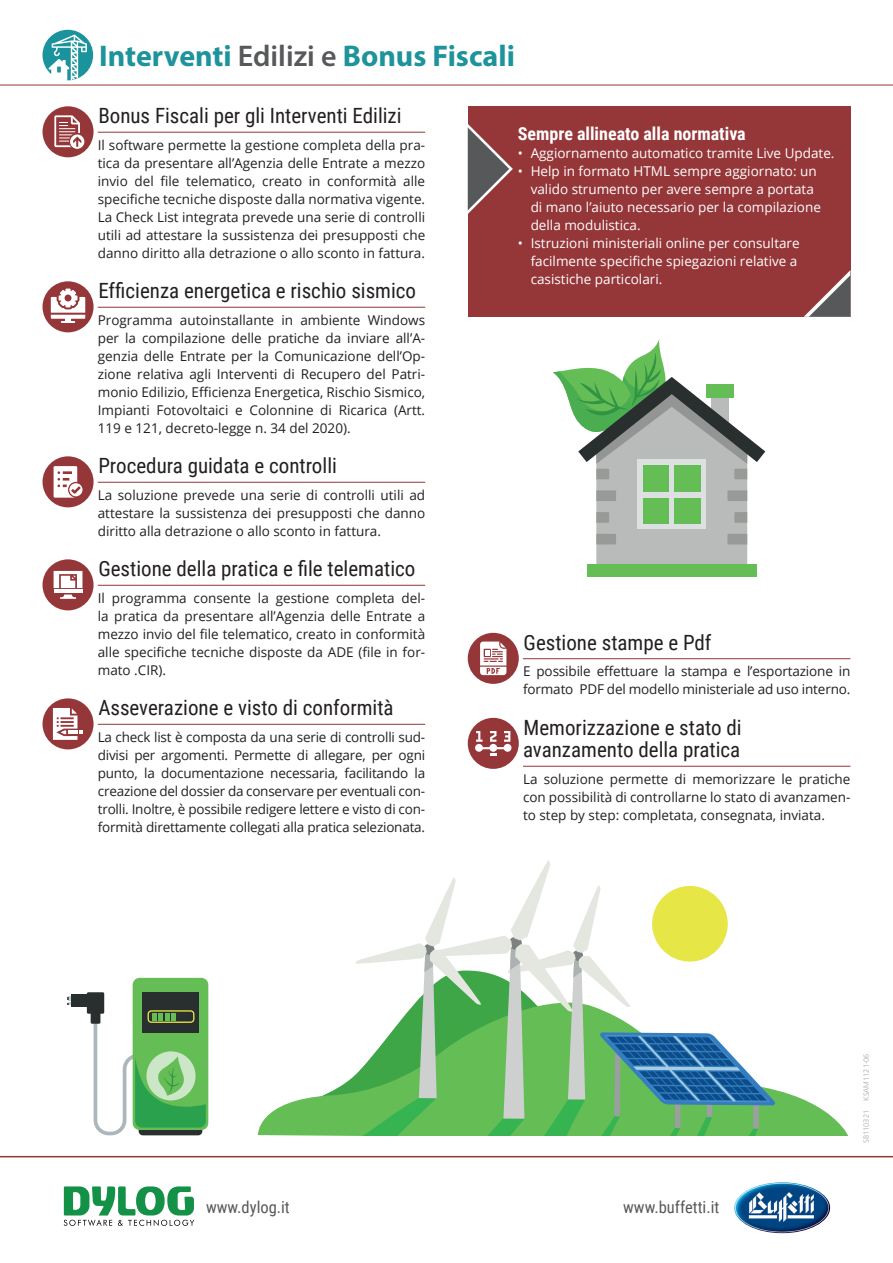
<style>
.page{position:relative;width:893px;height:1263px;background:#fff}
.page>*{position:absolute;margin:0;border:0;box-sizing:border-box;transform-origin:0 0}
.t1{font:700 30px "Myriad Pro";color:#1d939b}
.t2{font:21px/22.5px "Roboto Condensed";color:#231f20}
.t3{font:700 18px "Roboto Condensed";color:#fff}
.t4{font:16.5px "Roboto Condensed";color:#57585a}
.t5{font:13.5px/18px "Open Sans";color:#231f20;text-align:justify}
.t6{font:13.5px/18px "Open Sans";color:#fff}
.t7{font:300 7.5px "Frutiger";color:#a8a9ad}
.s1{font-weight:600;color:#57585a}
</style>
<div class="page">
<div style="left:468px;top:106px;width:382px;height:211px;background:#953639"></div>
<hr style="left:98px;top:132px;width:327px;height:1px;background:#953639">
<hr style="left:98px;top:307px;width:327px;height:1px;background:#953639">
<hr style="left:98px;top:482px;width:327px;height:1px;background:#953639">
<hr style="left:98px;top:585px;width:327px;height:1px;background:#953639">
<hr style="left:98px;top:724px;width:327px;height:1px;background:#953639">
<div style="left:43px;top:106px;width:51px;height:51px;background:#953639;border-radius:50%"></div>
<svg style="left:54px;top:115px;width:30px;height:34px"></svg>
<div style="left:43px;top:281px;width:51px;height:51px;background:#953639;border-radius:50%"></div>
<svg style="left:51px;top:289px;width:34px;height:34px"></svg>
<div style="left:43px;top:456px;width:51px;height:51px;background:#953639;border-radius:50%"></div>
<svg style="left:54px;top:466px;width:28px;height:32px"></svg>
<div style="left:43px;top:559px;width:51px;height:51px;background:#953639;border-radius:50%"></div>
<svg style="left:60px;top:594px;width:16px;height:5px"></svg>
<hr style="left:54px;top:590px;width:28px;height:3px;background:#fff">
<svg style="left:54px;top:571px;width:28px;height:17px"></svg>
<div style="left:43px;top:698px;width:51px;height:51px;background:#953639;border-radius:50%"></div>
<svg style="left:53px;top:708px;width:30px;height:32px"></svg>
<hr style="left:0;top:85px;width:893px;height:1px;background:#953639">
<hr style="left:523px;top:658px;width:327px;height:1px;background:#953639">
<hr style="left:523px;top:766px;width:327px;height:1px;background:#953639">
<div style="left:468px;top:633px;width:51px;height:51px;background:#953639;border-radius:50%"></div>
<svg style="left:480px;top:641px;width:26px;height:34px"></svg>
<div style="left:468px;top:718px;width:51px;height:51px;background:#953639;border-radius:50%"></div>
<svg style="left:475px;top:731px;width:36px;height:25px"></svg>
<svg style="left:43px;top:30px;width:50px;height:50px"></svg>
<div style="left:133px;top:978px;width:75px;height:152px;background:#65bd55;border-radius:7px"></div>
<div style="left:72px;top:994px;width:23px;height:13px;background:#292f2e"></div>
<svg style="left:68px;top:996px;width:4px;height:9px"></svg>
<svg style="left:87px;top:992px;width:119px;height:143px"></svg>
<div style="left:587px;top:564px;width:169px;height:13px;background:#65bd55"></div>
<svg style="left:553px;top:339px;width:212px;height:226px"></svg>
<svg style="left:258px;top:1075px;width:590px;height:60px;fill:#65bd55"></svg>
<svg style="left:355px;top:860px;width:421px;height:275px"></svg>
<div style="left:652px;top:886px;width:76px;height:76px;background:#e6e647;border-radius:50%"></div>
<svg style="left:468px;top:124px;width:45px;height:90px"></svg>
<svg style="left:804px;top:270px;width:46px;height:47px"></svg>
<svg style="left:0;top:1156px;width:893px;height:78px"></svg>
<svg style="left:64px;top:1186px;width:130px;height:40px"></svg>
<img style="left:734px;top:1182px;width:96px;height:51px">
<h1 class="t1" style="left:99px;top:37px;width:417px">Interventi <span class="s1">Edilizi e</span> Bonus Fiscali</h1>
<h2 class="t2" style="left:98px;top:104px;width:305px">Bonus Fiscali per gli Interventi Edilizi</h2>
<p class="t5" style="left:98px;top:136px;width:329px">Il software permette la gestione completa della pra&shy;tica da presentare all’Agenzia delle Entrate a mezzo invio del file telematico, creato in conformità alle specifiche tecniche disposte dalla normativa vigente.<br>La Check List integrata prevede una serie di controlli utili ad attestare la sussistenza dei presupposti che danno diritto alla detrazione o allo sconto in fattura.</p>
<h2 class="t2" style="left:98px;top:279px;width:319px">Efficienza energetica e rischio sismico</h2>
<p class="t5" style="left:98px;top:311px;width:329px">Programma autoinstallante in ambiente Windows per la compilazione delle pratiche da inviare all’A&shy;genzia delle Entrate per la Comunicazione dell’Op&shy;zione relativa agli Interventi di Recupero del Patri&shy;monio Edilizio, Efficienza Energetica, Rischio Sismico, Impianti Fotovoltaici e Colonnine di Ricarica (Artt.<br>119 e 121, decreto-legge n. 34 del 2020).</p>
<h2 class="t2" style="left:98px;top:454px;width:240px">Procedura guidata e controlli</h2>
<p class="t5" style="left:98px;top:486px;width:329px">La soluzione prevede una serie di controlli utili ad attestare la sussistenza dei presupposti che danno diritto alla detrazione o allo sconto in fattura.</p>
<h2 class="t2" style="left:98px;top:557px;width:319px">Gestione della pratica e file telematico</h2>
<p class="t5" style="left:98px;top:589px;width:329px">Il programma consente la gestione completa del&shy;la pratica da presentare all’Agenzia delle Entrate a mezzo invio del file telematico, creato in conformità alle specifiche tecniche disposte da ADE (file in for&shy;mato .CIR).</p>
<h2 class="t2" style="left:98px;top:696px;width:297px">Asseverazione e visto di conformità</h2>
<p class="t5" style="left:98px;top:728px;width:329px">La check list è composta da una serie di controlli sud&shy;divisi per argomenti. Permette di allegare, per ogni punto, la documentazione necessaria, facilitando la creazione del dossier da conservare per eventuali con&shy;trolli. Inoltre, è possibile redigere lettere e visto di con&shy;formità direttamente collegati alla pratica selezionata.</p>
<h3 class="t3" style="left:518px;top:121px;width:229px">Sempre allineato alla normativa</h3>
<p class="t6" style="left:518px;top:144px;width:318px">• Aggiornamento automatico tramite Live Update.</p>
<p class="t6" style="left:531px;top:162px;width:292px;text-indent:-13px">• Help in formato HTML sempre aggiornato: un valido strumento per avere sempre a portata di mano l’aiuto necessario per la compilazione della modulistica.</p>
<p class="t6" style="left:531px;top:234px;width:270px;text-indent:-13px">• Istruzioni ministeriali online per consultare facilmente specifiche spiegazioni relative a casistiche particolari.</p>
<h2 class="t2" style="left:524px;top:630px;width:189px">Gestione stampe e Pdf</h2>
<p class="t5" style="left:523px;top:662px;width:329px">E possibile effettuare la stampa e l’esportazione in formato PDF del modello ministeriale ad uso interno.</p>
<h2 class="t2" style="left:523px;top:715px;width:220px">Memorizzazione e stato di avanzamento della pratica</h2>
<p class="t5" style="left:523px;top:770px;width:329px">La soluzione permette di memorizzare le pratiche con possibilità di controllarne lo stato di avanzamen&shy;to step by step: completata, consegnata, inviata.</p>
<p class="t4" style="left:206px;top:1195px;width:85px">www.dylog.it</p>
<p class="t4" style="left:623px;top:1195px;width:98px">www.buffetti.it</p>
<p class="t7" style="left:862px;top:1143px;width:91px;rotate:-90deg">SB110321 KSAM1121-06</p>
</div>
